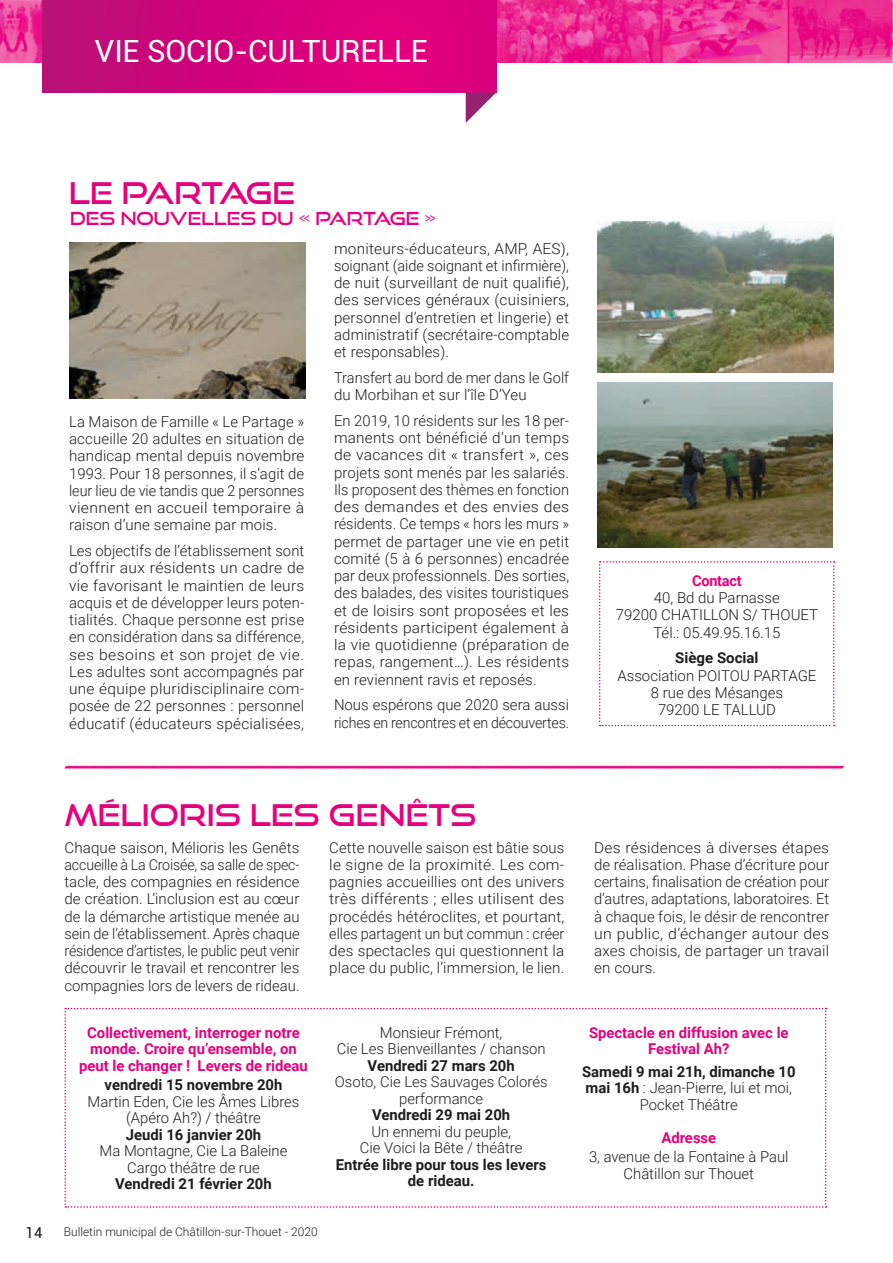
<style>
.page{position:relative;width:893px;height:1263px;background:#fff}
.page>*{position:absolute;margin:0;border:0;box-sizing:border-box;transform-origin:0 0}
.t1{font:30.6px "Roboto";letter-spacing:-.005em;color:#fff}
.t2{font:30px "Good Times Rg";color:#e6007e}
.t3{font:18px "Good Times Rg";color:#e6007e}
.t4{font:300 15px/17.2px "Roboto";color:#1d1d1b;text-align:center}
.t5{font:300 15px/17.2px "Roboto";color:#1d1d1b;text-align:justify;scale:1.04 1}
.t6{font:700 15px/16.5px "Roboto";color:#1d1d1b;text-align:center}
.t7{font:700 15px/16.5px "Roboto";color:#e6007e;text-align:center}
.t8{font:700 15px "Roboto";letter-spacing:-.02em;color:#e6007e}
.t9{font:15px "Roboto";color:#1d1d1b}
.t10{font:300 12px "Roboto";color:#1d1d1b}
.s1{font-weight:700}
</style>
<div class="page">
<svg style="left:599px;top:561px;width:236px;height:165px"></svg>
<img style="left:598px;top:382px;width:235px;height:165px">
<img style="left:598px;top:222px;width:236px;height:151px">
<img style="left:69px;top:242px;width:237px;height:157px">
<svg style="left:64px;top:765px;width:781px;height:4px;background:#ef63af"></svg>
<svg style="left:64px;top:1008px;width:763px;height:200px"></svg>
<img style="left:0;top:0;width:892px;height:63px">
<div style="left:43px;top:0;width:453px;height:93px;background:linear-gradient(to right,#be0b78,#e8007e)"></div>
<svg style="left:466px;top:93px;width:30px;height:30px"></svg>
<hr style="left:892px;top:0;width:1px;height:63px;background:#e6007e">
<h1 class="t1" style="left:95px;top:29px;width:334px">VIE SOCIO-CULTURELLE</h1>
<h2 class="t2" style="left:69px;top:174px;width:228px">LE PARTAGE</h2>
<p class="t3" style="left:70px;top:208px;width:367px">DES NOUVELLES DU « PARTAGE »</p>
<p class="t4" style="left:69px;top:412px;width:237px;text-align:justify">La Maison de Famille « Le Partage » accueille 20 adultes en situation de handicap mental depuis novembre 1993. Pour 18 personnes, il s’agit de leur lieu de vie tandis que 2 personnes viennent en accueil temporaire à raison d’une semaine par mois.</p>
<p class="t4" style="left:69px;top:542px;width:237px;text-align:justify">Les objectifs de l’établissement sont d’offrir aux résidents un cadre de vie favorisant le maintien de leurs acquis et de développer leurs poten&shy;tialités. Chaque personne est prise en considération dans sa différence, ses besoins et son projet de vie.<br>Les adultes sont accompagnés par une équipe pluridisciplinaire com&shy;posée de 22 personnes : personnel éducatif (éducateurs spécialisées,</p>
<p class="t4" style="left:334px;top:239px;width:237px;text-align:justify">moniteurs-éducateurs, AMP, AES), soignant (aide soignant et infirmière), de nuit (surveillant de nuit qualifié), des services généraux (cuisiniers, personnel d’entretien et lingerie) et administratif (secrétaire-comptable et responsables).</p>
<p class="t4" style="left:334px;top:368px;width:237px;text-align:left">Transfert au bord de mer dans le Golf du Morbihan et sur l’île D’Yeu</p>
<p class="t4" style="left:334px;top:411px;width:237px;text-align:justify">En 2019, 10 résidents sur les 18 per&shy;manents ont bénéficié d’un temps de vacances dit « transfert », ces projets sont menés par les salariés.<br>Ils proposent des thèmes en fonction des demandes et des envies des résidents. Ce temps « hors les murs » permet de partager une vie en petit comité (5 à 6 personnes) encadrée par deux professionnels. Des sorties, des balades, des visites touristiques et de loisirs sont proposées et les résidents participent également à la vie quotidienne (préparation de repas, rangement…). Les résidents en reviennent ravis et reposés.</p>
<p class="t4" style="left:334px;top:696px;width:237px;text-align:left">Nous espérons que 2020 sera aussi riches en rencontres et en découvertes.</p>
<p class="t8" style="left:692px;top:570px;width:51px">Contact</p>
<p class="t4" style="left:616px;top:589px;width:204px">40, Bd du Parnasse<br>79200 CHATILLON S/ THOUET<br>Tél.: 05.49.95.16.15</p>
<p class="t6" style="left:675px;top:649px;width:85px">Siège Social</p>
<p class="t4" style="left:617px;top:666px;width:201px">Association POITOU PARTAGE<br>8 rue des Mésanges<br>79200 LE TALLUD</p>
<h2 class="t2" style="left:64px;top:796px;width:414px">MÉLIORIS LES GENÊTS</h2>
<p class="t4" style="left:64px;top:838px;width:237px;text-align:justify">Chaque saison, Mélioris les Genêts accueille à La Croisée, sa salle de spec&shy;tacle, des compagnies en résidence de création. L’inclusion est au cœur de la démarche artistique menée au sein de l’établissement. Après chaque résidence d’artistes, le public peut venir découvrir le travail et rencontrer les compagnies lors de levers de rideau.</p>
<p class="t4" style="left:329px;top:838px;width:237px;text-align:justify">Cette nouvelle saison est bâtie sous le signe de la proximité. Les com&shy;pagnies accueillies ont des univers très différents ; elles utilisent des procédés hétéroclites, et pourtant, elles partagent un but commun : créer des spectacles qui questionnent la place du public, l’immersion, le lien.</p>
<p class="t5" style="left:594px;top:838px;width:228px">Des résidences à diverses étapes de réalisation. Phase d’écriture pour certains, finalisation de création pour d’autres, adaptations, laboratoires. Et à chaque fois, le désir de rencontrer un public, d’échanger autour des axes choisis, de partager un travail en cours.</p>
<p class="t7" style="left:79px;top:1023px;width:230px">Collectivement, interroger notre monde. Croire qu’ensemble, on peut le changer ! Levers de rideau</p>
<p class="t6" style="left:105px;top:1076px;width:179px">vendredi 15 novembre 20h</p>
<p class="t4" style="left:88px;top:1092px;width:213px;line-height:16.5px">Martin Eden, Cie les Âmes Libres (Apéro Ah?) / théâtre</p>
<p class="t6" style="left:126px;top:1125px;width:137px">Jeudi 16 janvier 20h</p>
<p class="t4" style="left:100px;top:1142px;width:189px;line-height:16.5px">Ma Montagne, Cie La Baleine<br>Cargo théâtre de rue</p>
<p class="t6" style="left:115px;top:1175px;width:158px">Vendredi 21 février 20h</p>
<p class="t9" style="left:26px;top:1222px;width:18px">14</p>
<p class="t10" style="left:304px;top:1223px;width:15px">19</p>
<p class="t10" style="left:64px;top:1223px;width:255px">Bulletin municipal de Châtillon-sur-Thouet - 2020</p>
<p class="t4" style="left:337px;top:1023px;width:210px;line-height:16.5px">Monsieur Frémont,<br>Cie Les Bienveillantes / chanson</p>
<p class="t6" style="left:368px;top:1056px;width:149px">Vendredi 27 mars 20h</p>
<p class="t4" style="left:335px;top:1073px;width:214px;line-height:16.5px">Osoto, Cie Les Sauvages Colorés performance</p>
<p class="t6" style="left:372px;top:1106px;width:139px">Vendredi 29 mai 20h</p>
<p class="t4" style="left:360px;top:1122px;width:164px;line-height:16.5px">Un ennemi du peuple,<br>Cie Voici la Bête / théâtre</p>
<p class="t6" style="left:336px;top:1155px;width:212px">Entrée libre pour tous les levers de rideau.</p>
<p class="t7" style="left:589px;top:1023px;width:201px">Spectacle en diffusion avec le<br>Festival Ah?</p>
<p class="t4" style="left:582px;top:1062px;width:215px;line-height:16.5px"><span class="s1">Samedi 9 mai 21h, dimanche 10 mai 16h</span> : Jean-Pierre, lui et moi,<br>Pocket Théâtre</p>
<p class="t7" style="left:661px;top:1128px;width:56px">Adresse</p>
<p class="t4" style="left:589px;top:1148px;width:201px;line-height:16.5px">3, avenue de la Fontaine à Paul<br>Châtillon sur Thouet</p>
</div>
